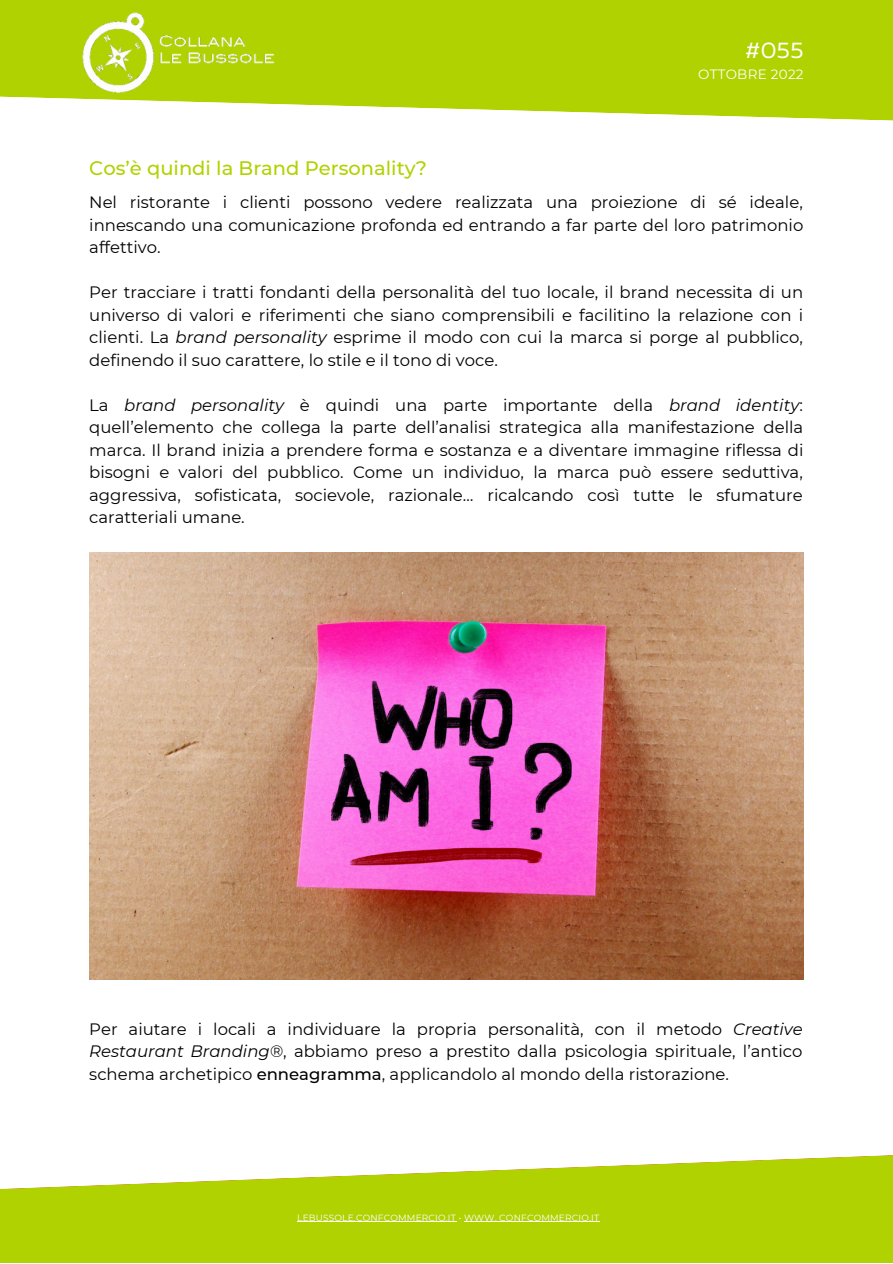
<style>
.page{position:relative;width:893px;height:1264px;background:#fff}
.page>*{position:absolute;margin:0;border:0;box-sizing:border-box;transform-origin:0 0}
.t1{font:22.5px "Muller";color:#fff}
.t2{font:500 19.5px "Montserrat";color:#b1d201}
.t3{font:16.5px/22.5px "Montserrat";color:#000;text-align:justify}
.t4{font:13.5px "Montserrat";letter-spacing:.02em;color:#fff}
.t5{font:9px "Montserrat";letter-spacing:.02em;color:#fff}
.s1{font-style:italic}
.s2{font-weight:500}
</style>
<div class="page">
<svg style="left:0;top:1155px;width:892px;height:107px;fill:#b1d201"></svg>
<svg style="left:0;top:0;width:892px;height:121px;background:#bad721"></svg>
<img style="left:89px;top:552px;width:714px;height:427px">
<hr style="left:297px;top:1221px;width:159px;height:1px;background:#fff">
<hr style="left:464px;top:1221px;width:135px;height:1px;background:#fff">
<h1 class="t1" style="left:745px;top:41px;width:59px">#055</h1>
<p class="t4" style="left:698px;top:65px;width:107px">OTTOBRE 2022</p>
<h1 class="t1" style="left:774px;top:41px;width:30px">49</h1>
<p class="t4" style="left:707px;top:66px;width:61px">GIUGNO</p>
<p class="t2" style="left:89px;top:156px;width:339px">Cos’è quindi la Brand Personality?</p>
<p class="t3" style="left:89px;top:191px;width:715px">Nel ristorante i clienti possono vedere realizzata una proiezione di sé ideale, innescando una comunicazione profonda ed entrando a far parte del loro patrimonio affettivo.</p>
<p class="t3" style="left:89px;top:281px;width:715px">Per tracciare i tratti fondanti della personalità del tuo locale, il brand necessita di un universo di valori e riferimenti che siano comprensibili e facilitino la relazione con i clienti. La <span class="s1">brand personality</span> esprime il modo con cui la marca si porge al pubblico, definendo il suo carattere, lo stile e il tono di voce.</p>
<p class="t3" style="left:89px;top:393px;width:715px">La <span class="s1">brand personality</span> è quindi una parte importante della <span class="s1">brand identity</span>: quell’elemento che collega la parte dell’analisi strategica alla manifestazione della marca. Il brand inizia a prendere forma e sostanza e a diventare immagine riflessa di bisogni e valori del pubblico. Come un individuo, la marca può essere seduttiva, aggressiva, sofisticata, socievole, razionale… ricalcando così tutte le sfumature caratteriali umane.</p>
<p class="t3" style="left:89px;top:1017px;width:715px">Per aiutare i locali a individuare la propria personalità, con il metodo <span class="s1">Creative Restaurant Branding®</span>, abbiamo preso a prestito dalla psicologia spirituale, l’antico schema archetipico <span class="s2">enneagramma</span>, applicandolo al mondo della ristorazione.</p>
<p class="t5" style="left:297px;top:1209px;width:303px">LEBUSSOLE.CONFCOMMERCIO.IT • WWW. CONFCOMMERCIO.IT</p>
<p class="t5" style="left:297px;top:1211px;width:303px">LEBUSSOLE.CONFCOMMERCIO.IT • WWW. CONFCOMMERCIO.IT</p>
</div>
